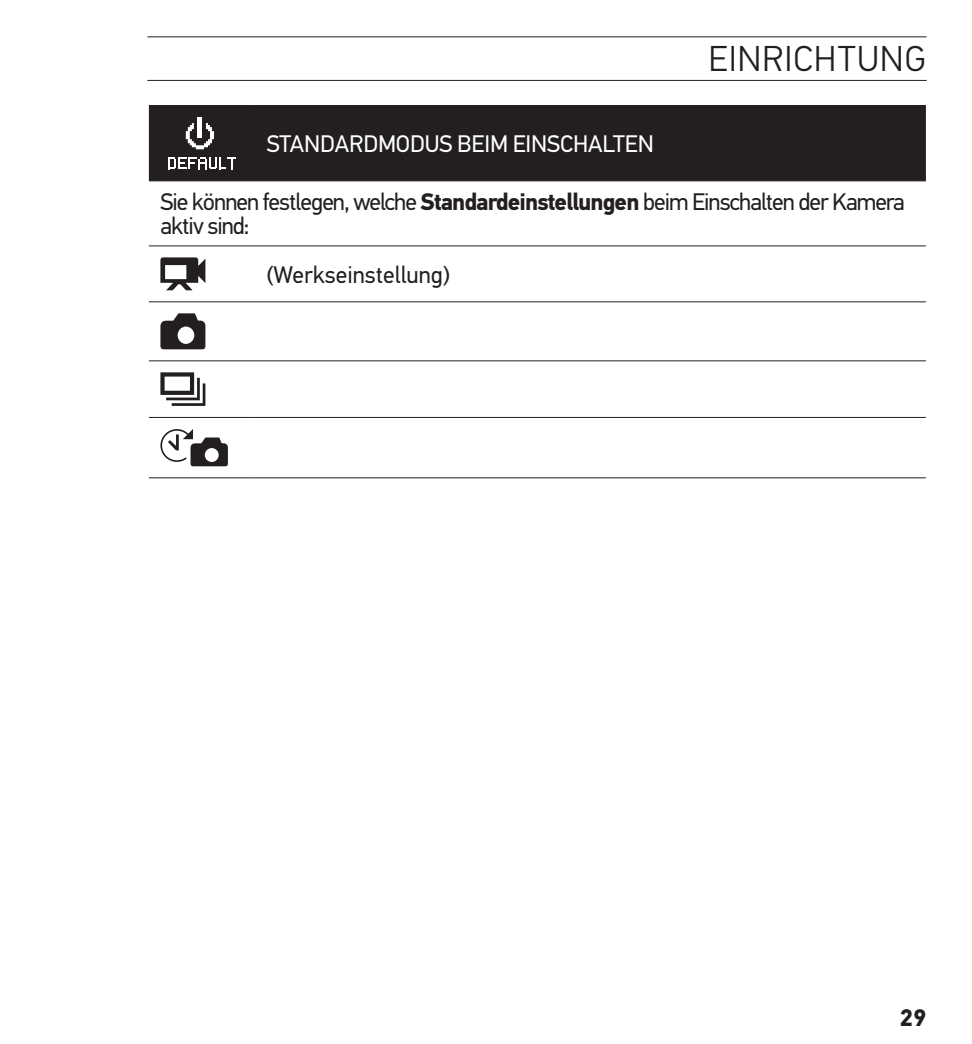
<style>
.page{position:relative;width:972px;height:1044px;background:#fff}
.page>*{position:absolute;margin:0;border:0;box-sizing:border-box;transform-origin:0 0}
.t1{font:300 36px "PF Din Text Pro";color:#231f20}
.t2{font:24px/24px "PF Din Text Pro";letter-spacing:-.04em;color:#231f20}
.t3{font:24px "PF Din Text Pro";letter-spacing:-.005em;color:#fff}
.t4{font:24px "PF Din Text Pro";color:#231f20}
.t5{font:700 24px "PF Din Text Pro";color:#231f20}
.s1{font-weight:700}
</style>
<div class="page">
<hr style="left:147px;top:80px;width:780px;height:1px;background:#231f20">
<hr style="left:147px;top:36px;width:780px;height:2px;background:#231f20">
<div style="left:149px;top:106px;width:777px;height:74px;background:#231f20"></div>
<hr style="left:149px;top:105px;width:106px;height:1px;background:#231f20">
<hr style="left:149px;top:180px;width:106px;height:2px;background:#231f20">
<hr style="left:255px;top:180px;width:671px;height:2px;background:#231f20">
<hr style="left:255px;top:105px;width:671px;height:1px;background:#231f20">
<hr style="left:149px;top:245px;width:106px;height:2px;background:#231f20">
<hr style="left:255px;top:245px;width:671px;height:2px;background:#231f20">
<hr style="left:149px;top:301px;width:106px;height:2px;background:#231f20">
<hr style="left:255px;top:301px;width:671px;height:2px;background:#231f20">
<hr style="left:149px;top:360px;width:106px;height:2px;background:#231f20">
<hr style="left:255px;top:360px;width:671px;height:2px;background:#231f20">
<hr style="left:149px;top:417px;width:106px;height:1px;background:#231f20">
<hr style="left:255px;top:417px;width:671px;height:1px;background:#231f20">
<hr style="left:149px;top:477px;width:106px;height:2px;background:#231f20">
<hr style="left:255px;top:477px;width:671px;height:2px;background:#231f20">
<hr style="left:198px;top:117px;width:4px;height:20px;background:#fff">
<svg style="left:186px;top:123px;width:28px;height:26px"></svg>
<svg style="left:168px;top:157px;width:68px;height:12px"></svg>
<svg style="left:160px;top:257px;width:45px;height:33px"></svg>
<svg style="left:160px;top:313px;width:46px;height:36px"></svg>
<svg style="left:160px;top:372px;width:45px;height:34px"></svg>
<svg style="left:160px;top:429px;width:68px;height:37px"></svg>
<p class="t3" style="left:267px;top:130px;width:389px">STANDARDMODUS BEIM EINSCHALTEN</p>
<h1 class="t1" style="left:709px;top:38px;width:108px">EINRICHTUNG</h1>
<p class="t2" style="left:160px;top:190px;width:746px">Sie können festlegen, welche <span class="s1">Standardeinstellungen</span> beim Einschalten der Kamera aktiv sind:</p>
<p class="t4" style="left:266px;top:260px;width:185px">(Werkseinstellung)</p>
<p class="t5" style="left:900px;top:1003px;width:28px">29</p>
</div>
